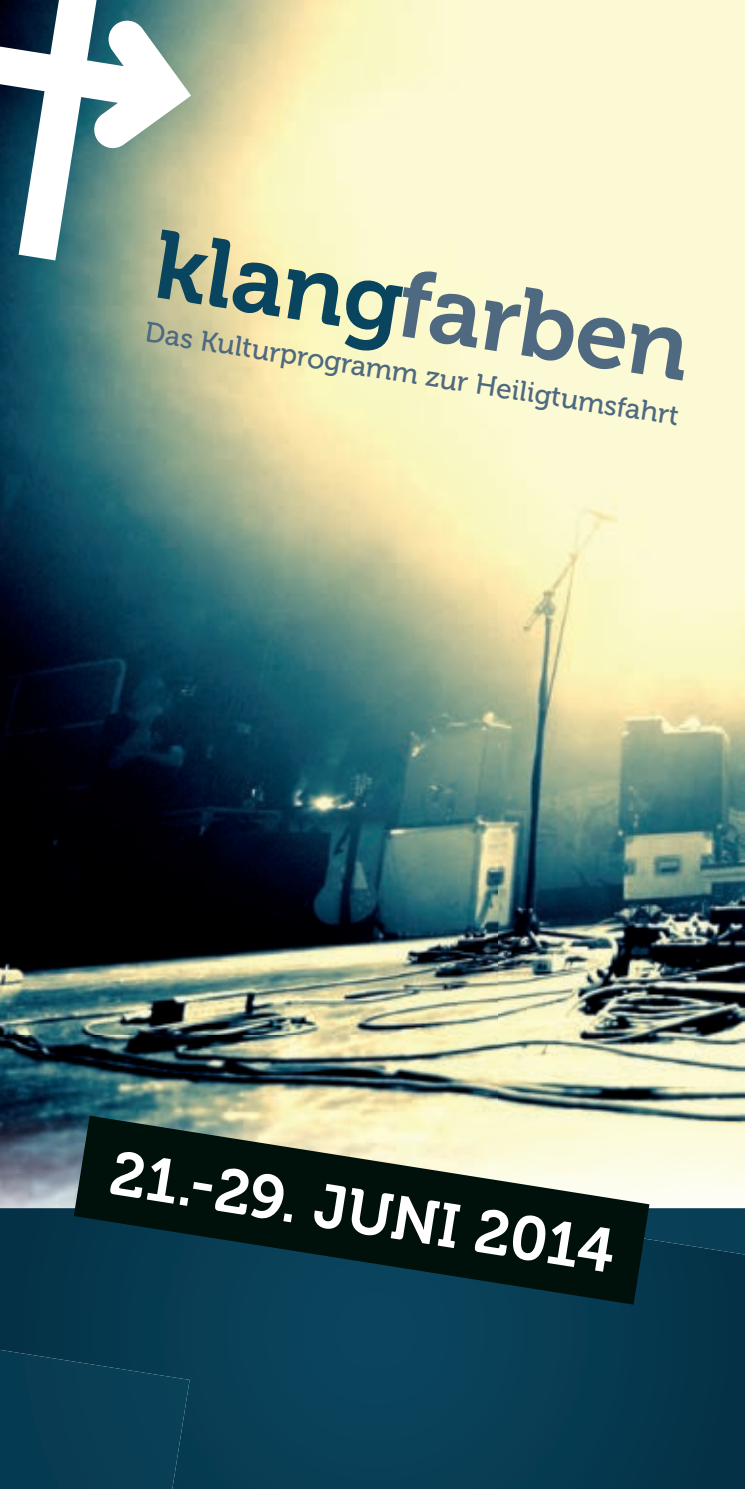
<style>
.page{position:relative;width:745px;height:1489px;background:#fff}
.page>*{position:absolute;margin:0;border:0;box-sizing:border-box;transform-origin:0 0}
.t1{font:95.75px "Museo 700";color:#4e6980}
.t2{font:61.5px "Museo 700";color:#fff}
.t3{font:28.25px "Museo 500";color:#4e6980}
.s1{color:#09455e}
</style>
<div class="page">
<img style="left:0;top:0;width:744px;height:1208px">
<svg style="left:0;top:1208px;width:744px;height:280px;background:#073b52"></svg>
<svg style="left:649px;top:1208px;width:95px;height:46px;background:#0a3f55"></svg>
<div style="left:0;top:1349px;width:189px;height:139px;background:#093d53"></div>
<svg style="left:0;top:0;width:191px;height:260px"></svg>
<svg style="left:74px;top:1115px;width:575px;height:189px;background:#3a4f49"></svg>
<h1 class="t1" style="left:163px;top:211px;width:542px;rotate:9deg"><span class="s1">klang</span>farben</h1>
<p class="t3" style="left:148px;top:316px;width:541px;rotate:9deg">Das Kulturprogramm zur Heiligtumsfahrt</p>
<h2 class="t2" style="left:116px;top:1138px;width:510px;rotate:9deg">21.-29. JUNI 2014</h2>
</div>
